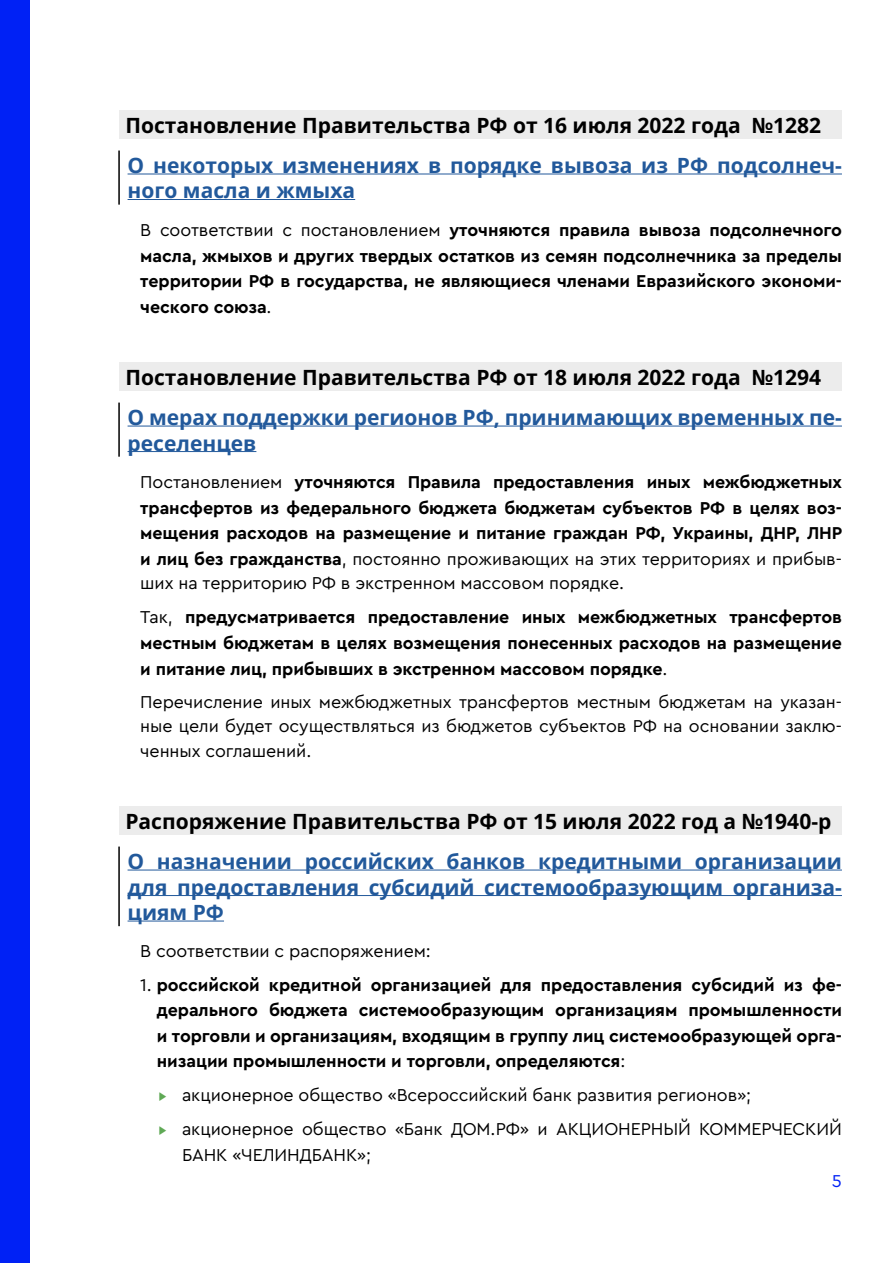
<style>
.page{position:relative;width:893px;height:1263px;background:#fff}
.page>*{position:absolute;margin:0;border:0;box-sizing:border-box;transform-origin:0 0}
.t1{font:700 21px/25.5px "Open Sans";color:#22599b}
.t2{font:700 21px "Open Sans";color:#000}
.t3{font:700 18px/25.5px "Cera Pro";letter-spacing:-.005em;color:#000;text-align:justify}
.t4{font:18px/24.6px "Cera Pro";letter-spacing:-.005em;color:#000;text-align:justify}
.t5{font:18px "Cera Pro";color:#0021f5}
.s1{font-weight:400}
.s2{color:#5fa955}
</style>
<div class="page">
<div style="left:0;top:0;width:30px;height:1263px;background:#0021f5"></div>
<div style="left:119px;top:111px;width:723px;height:28px;background:#ececec"></div>
<hr style="left:118px;top:151px;width:2px;height:54px;background:#000">
<hr style="left:128px;top:174px;width:714px;height:1px;background:#22599b">
<hr style="left:128px;top:199px;width:227px;height:1px;background:#22599b">
<div style="left:119px;top:363px;width:723px;height:28px;background:#ececec"></div>
<hr style="left:118px;top:403px;width:2px;height:54px;background:#000">
<hr style="left:128px;top:426px;width:714px;height:1px;background:#22599b">
<hr style="left:128px;top:451px;width:128px;height:1px;background:#22599b">
<div style="left:119px;top:807px;width:723px;height:28px;background:#ececec"></div>
<hr style="left:118px;top:846px;width:2px;height:80px;background:#000">
<hr style="left:128px;top:870px;width:714px;height:1px;background:#22599b">
<hr style="left:128px;top:895px;width:714px;height:1px;background:#22599b">
<hr style="left:128px;top:921px;width:96px;height:1px;background:#22599b">
<p class="t2" style="left:125px;top:111px;width:697px">Постановление Правительства РФ от 16 июля 2022 года №1282</p>
<p class="t1" style="left:128px;top:152px;width:716px">О некоторых изменениях в порядке вывоза из РФ подсолнеч&shy;ного масла и жмыха</p>
<p class="t3" style="left:140px;top:217px;width:703px"><span class="s1">В соответствии с постановлением</span> уточняются правила вывоза подсолнечного масла, жмыхов и других твердых остатков из семян подсолнечника за пределы территории РФ в государства, не являющиеся членами Евразийского экономи&shy;ческого союза<span class="s1">.</span></p>
<p class="t2" style="left:125px;top:363px;width:697px">Постановление Правительства РФ от 18 июля 2022 года №1294</p>
<p class="t1" style="left:128px;top:404px;width:716px">О мерах поддержки регионов РФ, принимающих временных пе&shy;реселенцев</p>
<p class="t3" style="left:140px;top:469px;width:704px"><span class="s1">Постановлением</span> уточняются Правила предоставления иных межбюджетных трансфертов из федерального бюджета бюджетам субъектов РФ в целях воз&shy;мещения расходов на размещение и питание граждан РФ, Украины, ДНР, ЛНР и лиц без гражданства<span class="s1">, постоянно проживающих на этих территориях и прибыв&shy;ших на территорию РФ в экстренном массовом порядке.</span></p>
<p class="t3" style="left:140px;top:604px;width:703px"><span class="s1">Так,</span> предусматривается предоставление иных межбюджетных трансфертов местным бюджетам в целях возмещения понесенных расходов на размещение и питание лиц, прибывших в экстренном массовом порядке<span class="s1">.</span></p>
<p class="t4" style="left:140px;top:688px;width:703px">Перечисление иных межбюджетных трансфертов местным бюджетам на указан&shy;ные цели будет осуществляться из бюджетов субъектов РФ на основании заклю&shy;ченных соглашений.</p>
<p class="t2" style="left:125px;top:807px;width:707px">Распоряжение Правительства РФ от 15 июля 2022 год а №1940‑р</p>
<p class="t1" style="left:128px;top:848px;width:716px;text-align:justify">О назначении российских банков кредитными организации для предоставления субсидий системообразующим организа&shy;циям РФ</p>
<p class="t4" style="left:140px;top:938px;width:292px">В соответствии с распоряжением:</p>
<p class="t3" style="left:157px;top:971px;width:687px;text-indent:-16px"><span class="s1">1.</span> российской кредитной организацией для предоставления субсидий из фе&shy;дерального бюджета системообразующим организациям промышленности и торговли и организациям, входящим в группу лиц системообразующей орга&shy;низации промышленности и торговли, определяются<span class="s1">:</span></p>
<p class="t4" style="left:157px;top:1077px;width:686px;line-height:34px"><span class="s2">▸</span> акционерное общество «Всероссийский банк развития регионов»;<br><span class="s2">▸</span> акционерное общество «Банк ДОМ.РФ» и АКЦИОНЕРНЫЙ КОММЕРЧЕСКИЙ</p>
<p class="t4" style="left:182px;top:1142px;width:190px">БАНК «ЧЕЛИНДБАНК»;</p>
<p class="t5" style="left:832px;top:1169px;width:11px">5</p>
</div>
